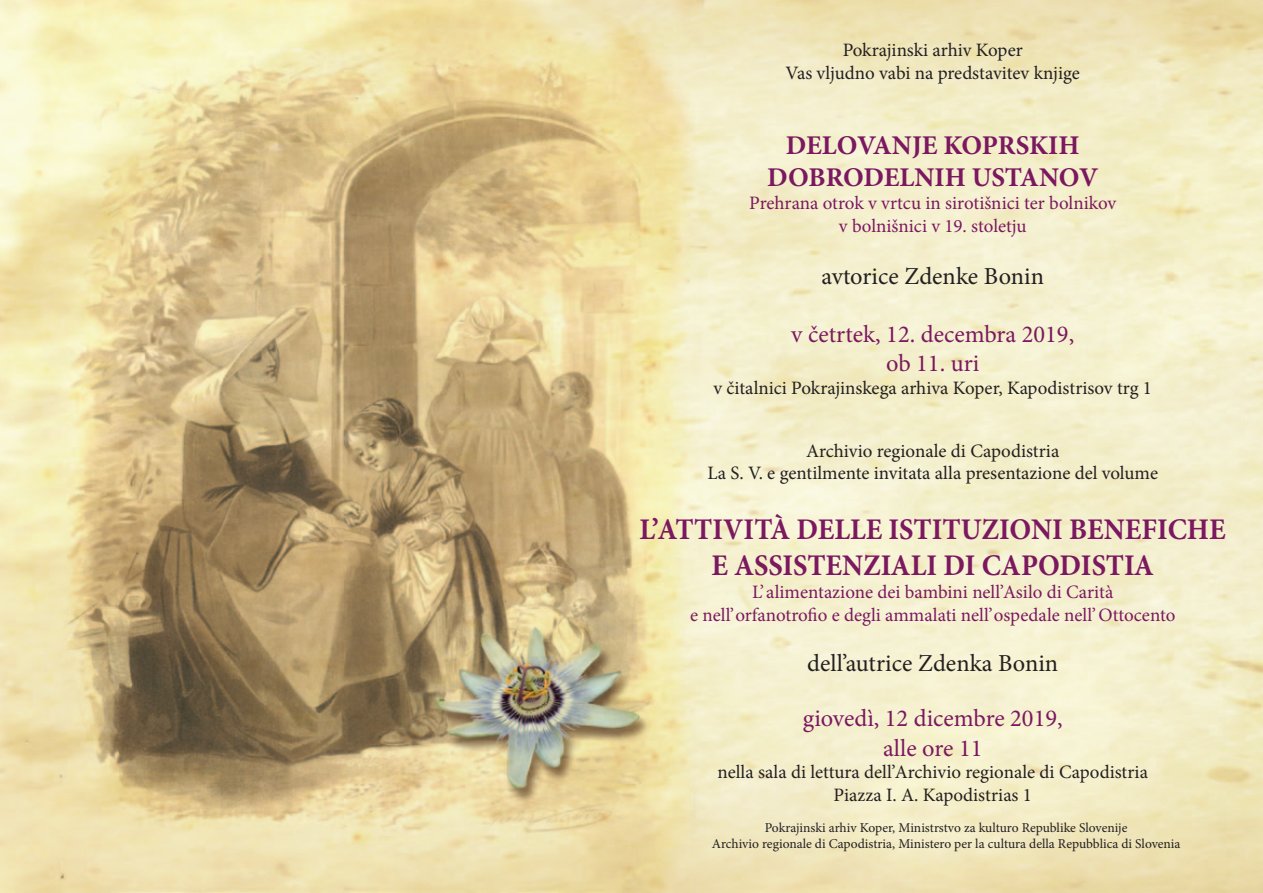
<style>
.page{position:relative;width:1263px;height:893px;background:#fff}
.page>*{position:absolute;margin:0;border:0;box-sizing:border-box;transform-origin:0 0}
.t1{font:700 30px/36px "Minion Pro";color:#7b185f;text-align:center;scale:.95 1}
.t2{font:700 27px/32.5px "Minion Pro";letter-spacing:-.005em;color:#7b185f;text-align:center}
.t3{font:24.3px/29.2px "Minion Pro";color:#7b185f;text-align:center}
.t4{font:24.3px "Minion Pro";color:#231f20}
.t5{font:18.9px/22.8px "Minion Pro";color:#231f20;text-align:center}
.t6{font:18.9px/22.8px "Minion Pro";color:#7b185f;text-align:center}
.t7{font:13.5px/16.2px "Minion Pro";color:#231f20;text-align:center}
</style>
<div class="page">
<img style="left:0;top:0;width:1263px;height:893px">
<p class="t5" style="left:786px;top:39px;width:296px">Pokrajinski arhiv Koper<br>Vas vljudno vabi na predstavitev knjige</p>
<h2 class="t2" style="left:767px;top:129px;width:333px">DELOVANJE KOPRSKIH<br>DOBRODELNIH USTANOV</h2>
<p class="t6" style="left:749px;top:192px;width:368px">Prehrana otrok v vrtcu in sirotišnici ter bolnikov v bolnišnici v 19. stoletju</p>
<p class="t4" style="left:821px;top:260px;width:224px">avtorice Zdenke Bonin</p>
<p class="t3" style="left:791px;top:320px;width:284px">v četrtek, 12. decembra 2019, ob 11. uri</p>
<p class="t5" style="left:713px;top:377px;width:440px">v čitalnici Pokrajinskega arhiva Koper, Kapodistrisov trg 1</p>
<p class="t5" style="left:707px;top:439px;width:452px">Archivio regionale di Capodistria<br>La S. V. e gentilmente invitata alla presentazione del volume</p>
<h1 class="t1" style="left:640px;top:511px;width:618px">L’ATTIVITÀ DELLE ISTITUZIONI BENEFICHE<br>E ASSISTENZIALI DI CAPODISTIA</h1>
<p class="t6" style="left:690px;top:581px;width:487px">L’ alimentazione dei bambini nell’Asilo di Carità<br>e nell’orfanotrofio e degli ammalati nell’ospedale nell’ Ottocento</p>
<p class="t4" style="left:807px;top:647px;width:252px">dell’autrice Zdenka Bonin</p>
<p class="t3" style="left:803px;top:704px;width:261px">giovedì, 12 dicembre 2019, alle ore 11</p>
<p class="t5" style="left:717px;top:761px;width:432px">nella sala di lettura dell’Archivio regionale di Capodistria<br>Piazza I. A. Kapodistrias 1</p>
<p class="t7" style="left:712px;top:819px;width:470px">Pokrajinski arhiv Koper, Ministrstvo za kulturo Republike Slovenije<br>Archivio regionale di Capodistria, Ministero per la cultura della Repubblica di Slovenia</p>
</div>
